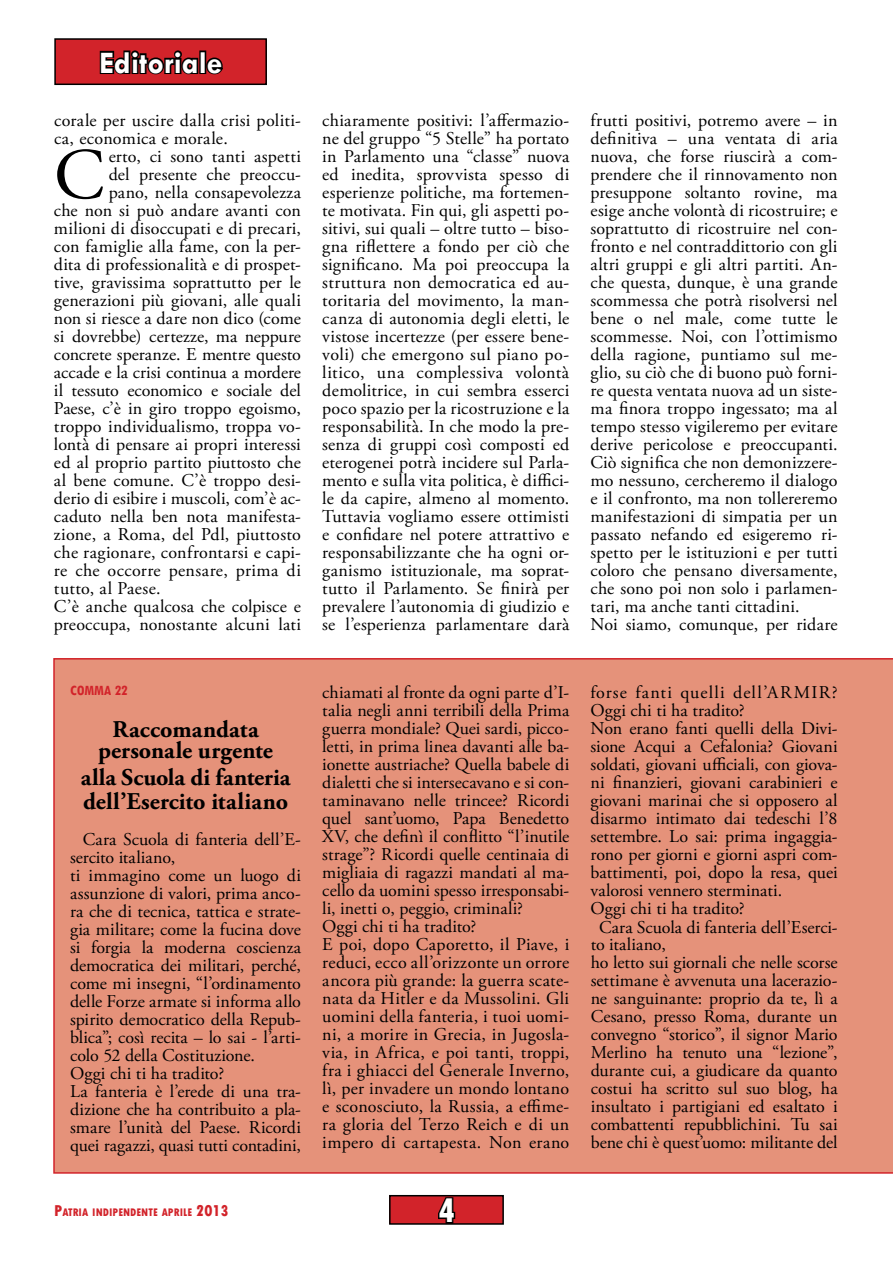
<style>
.page{position:relative;width:893px;height:1263px;background:#fff}
.page>*{position:absolute;margin:0;border:0;box-sizing:border-box;transform-origin:0 0}
.t1{font:72.3px "Adobe Garamond Pro";color:#000}
.t2{font:800 condensed 36px "Tw Cen";color:#fff}
.t3{font:700 31.5px "Tw Cen";color:#fff}
.t4{font:700 24px/21px "Adobe Garamond Pro";color:#000;text-align:center}
.t5{font:18px/18px "Adobe Garamond Pro";letter-spacing:.005em;color:#000}
.t6{font:18px "Adobe Garamond Pro";letter-spacing:.025em;color:#000}
.t7{font:18px "Adobe Garamond Pro";letter-spacing:.065em;color:#000}
.t8{font:700 condensed 15px "Tw Cen";color:#d2232a}
.t9{font:800 condensed 11.55px "Tw Cen";color:#d2232a}
.s1{font-size:16.5px}
</style>
<div class="page">
<div style="left:390px;top:1196px;width:113px;height:28px;background:#d2232a"></div>
<svg style="left:435px;top:1194px;width:22px;height:28px"></svg>
<div style="left:389px;top:1195px;width:115px;height:30px;border:2px solid #000"></div>
<div style="left:55px;top:39px;width:211px;height:45px;background:#d2232a"></div>
<svg style="left:99px;top:50px;width:124px;height:25px"></svg>
<div style="left:54px;top:38px;width:213px;height:47px;border:2px solid #000"></div>
<div style="left:53px;top:658px;width:840px;height:516px;background:#e5927a"></div>
<h3 class="t3" style="left:99px;top:44px;width:124px">Editoriale</h3>
<p class="t5" style="left:54px;top:112px;width:249px">corale per uscire dalla crisi politi&shy;ca, economica e morale.</p>
<h1 class="t1" style="left:54px;top:132px;width:52px">C</h1>
<p class="t5" style="left:109px;top:148px;width:194px">erto, ci sono tanti aspetti</p>
<p class="t5" style="left:109px;top:166px;width:194px">del presente che preoccu-</p>
<p class="t5" style="left:109px;top:184px;width:194px">pano, nella consapevolezza</p>
<p class="t5" style="left:54px;top:202px;width:248px">che non si può andare avanti con</p>
<p class="t5" style="left:54px;top:220px;width:248px">milioni di disoccupati e di precari,</p>
<p class="t5" style="left:54px;top:238px;width:249px">con famiglie alla fame, con la per-</p>
<p class="t5" style="left:54px;top:256px;width:249px">dita di professionalità e di prospet-</p>
<p class="t5" style="left:54px;top:274px;width:248px">tive, gravissima soprattutto per le</p>
<p class="t5" style="left:54px;top:292px;width:248px">generazioni più giovani, alle quali</p>
<p class="t5" style="left:54px;top:310px;width:248px">non si riesce a dare non dico (come</p>
<p class="t5" style="left:54px;top:328px;width:248px">si dovrebbe) certezze, ma neppure</p>
<p class="t5" style="left:54px;top:346px;width:248px">concrete speranze. E mentre questo</p>
<p class="t5" style="left:54px;top:364px;width:248px">accade e la crisi continua a mordere</p>
<p class="t5" style="left:54px;top:382px;width:248px">il tessuto economico e sociale del</p>
<p class="t5" style="left:54px;top:400px;width:249px">Paese, c’è in giro troppo egoismo,</p>
<p class="t5" style="left:54px;top:418px;width:249px">troppo individualismo, troppa vo-</p>
<p class="t5" style="left:54px;top:436px;width:248px">lontà di pensare ai propri interessi</p>
<p class="t5" style="left:54px;top:454px;width:248px">ed al proprio partito piuttosto che</p>
<p class="t5" style="left:54px;top:472px;width:249px">al bene comune. C’è troppo desi-</p>
<p class="t5" style="left:54px;top:490px;width:249px">derio di esibire i muscoli, com’è ac-</p>
<p class="t5" style="left:54px;top:508px;width:249px">caduto nella ben nota manifesta-</p>
<p class="t5" style="left:54px;top:526px;width:248px">zione, a Roma, del Pdl, piuttosto</p>
<p class="t5" style="left:54px;top:544px;width:249px">che ragionare, confrontarsi e capi-</p>
<p class="t6" style="left:54px;top:559px;width:248px">re che occorre pensare, prima di</p>
<p class="t5" style="left:54px;top:580px;width:108px">tutto, al Paese.</p>
<p class="t5" style="left:54px;top:598px;width:248px">C’è anche qualcosa che colpisce e</p>
<p class="t5" style="left:54px;top:616px;width:248px">preoccupa, nonostante alcuni lati</p>
<p class="t8" style="left:70px;top:681px;width:59px">Comma 22</p>
<h3 class="t4" style="left:98px;top:719px;width:176px">Raccomandata personale urgente</h3>
<h3 class="t4" style="left:81px;top:766px;width:211px;line-height:24px;text-align:left">alla Scuola di fanteria dell’Esercito italiano</h3>
<p class="t5" style="left:70px;top:831px;width:232px;text-indent:13px">Cara Scuola di fanteria dell’E&shy;sercito italiano,<br>ti immagino come un luogo di assunzione di valori, prima anco&shy;ra che di tecnica, tattica e strate&shy;gia militare; come la fucina dove si forgia la moderna coscienza democratica dei militari, perché, come mi insegni, “l’ordinamento delle Forze armate si informa allo spirito democratico della Repub&shy;blica”; così recita – lo sai - l’arti&shy;colo 52 della Costituzione.<br>Oggi chi ti ha tradito?<br>La fanteria è l’erede di una tra&shy;dizione che ha contribuito a pla&shy;smare l’unità del Paese. Ricordi quei ragazzi, quasi tutti contadini,</p>
<p class="t5" style="left:322px;top:112px;width:249px;text-align:justify">chiaramente positivi: l’affermazio&shy;ne del gruppo “5 Stelle” ha portato in Parlamento una “classe” nuova ed inedita, sprovvista spesso di esperienze politiche, ma fortemen&shy;te motivata. Fin qui, gli aspetti po&shy;sitivi, sui quali – oltre tutto – biso&shy;gna riflettere a fondo per ciò che significano. Ma poi preoccupa la struttura non democratica ed au&shy;toritaria del movimento, la man&shy;canza di autonomia degli eletti, le vistose incertezze (per essere bene&shy;voli) che emergono sul piano po&shy;litico, una complessiva volontà demolitrice, in cui sembra esserci poco spazio per la ricostruzione e la responsabilità. In che modo la pre&shy;senza di gruppi così composti ed eterogenei potrà incidere sul Parla&shy;mento e sulla vita politica, è diffici&shy;le da capire, almeno al momento.<br>Tuttavia vogliamo essere ottimisti e confidare nel potere attrattivo e responsabilizzante che ha ogni or&shy;ganismo istituzionale, ma soprat&shy;tutto il Parlamento. Se finirà per prevalere l’autonomia di giudizio e se l’esperienza parlamentare darà</p>
<p class="t5" style="left:591px;top:112px;width:249px">frutti positivi, potremo avere – in definitiva – una ventata di aria nuova, che forse riuscirà a com&shy;prendere che il rinnovamento non presuppone soltanto rovine, ma esige anche volontà di ricostruire; e soprattutto di ricostruire nel con&shy;fronto e nel contraddittorio con gli altri gruppi e gli altri partiti. An&shy;che questa, dunque, è una grande scommessa che potrà risolversi nel bene o nel male, come tutte le scommesse. Noi, con l’ottimismo della ragione, puntiamo sul me&shy;glio, su ciò che di buono può forni&shy;re questa ventata nuova ad un siste&shy;ma finora troppo ingessato; ma al tempo stesso vigileremo per evitare derive pericolose e preoccupanti.<br>Ciò significa che non demonizzere&shy;mo nessuno, cercheremo il dialogo e il confronto, ma non tollereremo manifestazioni di simpatia per un passato nefando ed esigeremo ri&shy;spetto per le istituzioni e per tutti coloro che pensano diversamente, che sono poi non solo i parlamen&shy;tari, ma anche tanti cittadini.<br>Noi siamo, comunque, per ridare</p>
<p class="t5" style="left:322px;top:684px;width:249px">chiamati al fronte da ogni parte d’I&shy;talia negli anni terribili della Prima guerra mondiale? Quei sardi, picco&shy;letti, in prima linea davanti alle ba&shy;ionette austriache? Quella babele di dialetti che si intersecavano e si con&shy;taminavano nelle trincee? Ricordi quel sant’uomo, Papa Benedetto XV, che definì il conflitto “l’inutile strage”? Ricordi quelle centinaia di migliaia di ragazzi mandati al ma&shy;cello da uomini spesso irresponsabi&shy;li, inetti o, peggio, criminali?<br>Oggi chi ti ha tradito?<br>E poi, dopo Caporetto, il Piave, i reduci, ecco all’orizzonte un orrore ancora più grande: la guerra scate&shy;nata da Hitler e da Mussolini. Gli uomini della fanteria, i tuoi uomi&shy;ni, a morire in Grecia, in Jugosla&shy;via, in Africa, e poi tanti, troppi, fra i ghiacci del Generale Inverno, lì, per invadere un mondo lontano e sconosciuto, la Russia, a effime&shy;ra gloria del Terzo Reich e di un impero di cartapesta. Non erano</p>
<p class="t7" style="left:591px;top:681px;width:248px">forse fanti quelli dell’ARMIR?</p>
<p class="t5" style="left:591px;top:702px;width:156px">Oggi chi ti ha tradito?</p>
<p class="t5" style="left:591px;top:720px;width:249px">Non erano fanti quelli della Divi-</p>
<p class="t5" style="left:591px;top:738px;width:248px">sione Acqui a Cefalonia? Giovani</p>
<p class="t5" style="left:591px;top:756px;width:249px">soldati, giovani ufficiali, con giova-</p>
<p class="t5" style="left:591px;top:774px;width:249px">ni finanzieri, giovani carabinieri e</p>
<p class="t5" style="left:591px;top:792px;width:249px">giovani marinai che si opposero al</p>
<p class="t5" style="left:591px;top:810px;width:248px">disarmo intimato dai tedeschi l’8</p>
<p class="t5" style="left:591px;top:828px;width:249px">settembre. Lo sai: prima ingaggia-</p>
<p class="t5" style="left:591px;top:846px;width:249px">rono per giorni e giorni aspri com-</p>
<p class="t5" style="left:591px;top:864px;width:248px">battimenti, poi, dopo la resa, quei</p>
<p class="t5" style="left:591px;top:882px;width:193px">valorosi vennero sterminati.</p>
<p class="t5" style="left:591px;top:900px;width:156px">Oggi chi ti ha tradito?</p>
<p class="t5" style="left:599px;top:919px;width:240px">Cara Scuola di fanteria dell’Eserci-</p>
<p class="t5" style="left:591px;top:936px;width:249px">to italiano,<br>ho letto sui giornali che nelle scorse settimane è avvenuta una lacerazio&shy;ne sanguinante: proprio da te, lì a Cesano, presso Roma, durante un convegno “storico”, il signor Mario Merlino ha tenuto una “lezione”, durante cui, a giudicare da quanto costui ha scritto sul suo blog, ha insultato i partigiani ed esaltato i combattenti repubblichini. Tu sai bene chi è quest’uomo: militante del</p>
<p class="t9" style="left:54px;top:1205px;width:176px"><span class="s1">P</span>ATRIA INDIPENDENTE APRILE <span class="s1">2013</span></p>
<h2 class="t2" style="left:438px;top:1189px;width:19px">4</h2>
</div>
